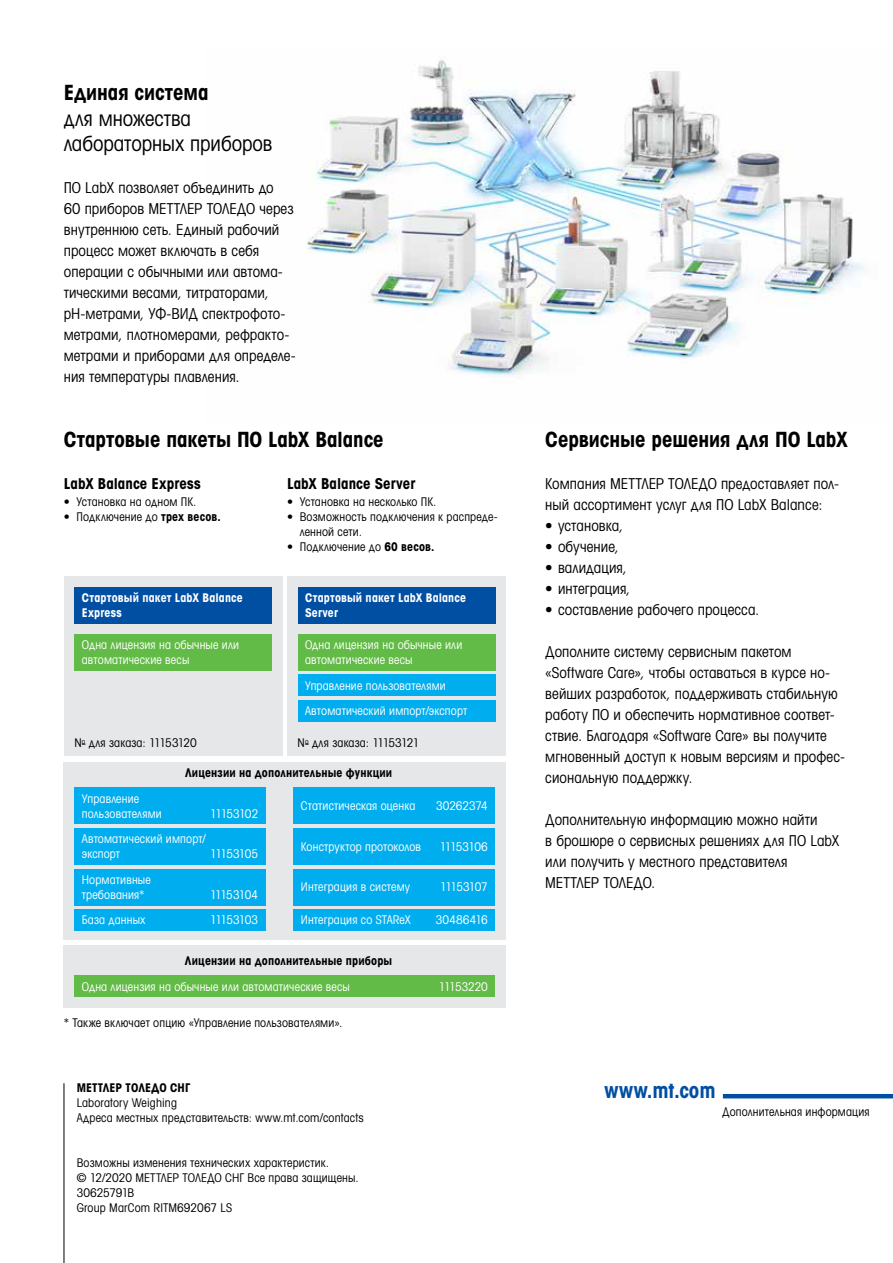
<style>
.page{position:relative;width:893px;height:1263px;background:#fff}
.page>*{position:absolute;margin:0;border:0;box-sizing:border-box;transform-origin:0 0}
.t1{font:21px "Avant Gardefor MT Bd";letter-spacing:-.005em;color:#000}
.t2{font:21px/25.5px "Avant Gardefor MT Bk";letter-spacing:-.005em;color:#000}
.t3{font:21px "Avant Gardefor MT Bd";letter-spacing:.01em;color:#004fa3}
.t4{font:15px/21px "Avant Gardefor MT Bk";letter-spacing:.005em;color:#000}
.t5{font:15px "Avant Gardefor MT Bd";letter-spacing:.005em;color:#000}
.t6{font:12px/15px "Avant Gardefor MT Bk";letter-spacing:.01em;color:#000}
.t7{font:12px/15px "Avant Gardefor MT Bk";letter-spacing:.01em;color:#fff}
.t8{font:12px "Avant Gardefor MT Bd";letter-spacing:.015em;color:#000}
.t9{font:12px/15px "Avant Gardefor MT Bd";letter-spacing:.015em;color:#fff}
.t10{font:12px "Avant Gardefor MT Bk";letter-spacing:-.07em;color:#fff}
.t11{font:12px "Avant Gardefor MT Bk";letter-spacing:-.01em;color:#fff}
.t12{font:12px "Avant Gardefor MT Bk";letter-spacing:-.015em;color:#fff}
.s1{font-family:"Avant Gardefor MT Bd"}
</style>
<div class="page">
<div style="left:64px;top:576px;width:219px;height:180px;background:#e6e7e8"></div>
<div style="left:64px;top:762px;width:442px;height:178px;background:#e6e7e8"></div>
<div style="left:287px;top:576px;width:219px;height:180px;background:#e6e7e8"></div>
<img style="left:307px;top:59px;width:556px;height:317px">
<div style="left:74px;top:587px;width:198px;height:37px;background:#004fa3"></div>
<div style="left:74px;top:634px;width:198px;height:36px;background:#62bb46"></div>
<div style="left:298px;top:634px;width:197px;height:36px;background:#62bb46"></div>
<div style="left:298px;top:675px;width:197px;height:21px;background:#00aeef"></div>
<div style="left:74px;top:788px;width:192px;height:36px;background:#00aeef"></div>
<div style="left:293px;top:788px;width:202px;height:36px;background:#00aeef"></div>
<div style="left:74px;top:828px;width:192px;height:36px;background:#00aeef"></div>
<div style="left:293px;top:828px;width:202px;height:36px;background:#00aeef"></div>
<div style="left:74px;top:869px;width:192px;height:36px;background:#00aeef"></div>
<div style="left:293px;top:869px;width:202px;height:36px;background:#00aeef"></div>
<div style="left:74px;top:909px;width:192px;height:22px;background:#00aeef"></div>
<div style="left:293px;top:909px;width:202px;height:22px;background:#00aeef"></div>
<div style="left:298px;top:700px;width:197px;height:22px;background:#00aeef"></div>
<div style="left:298px;top:587px;width:197px;height:37px;background:#004fa3"></div>
<div style="left:64px;top:946px;width:442px;height:62px;background:#e6e7e8"></div>
<div style="left:74px;top:976px;width:421px;height:21px;background:#62bb46"></div>
<hr style="left:64px;top:1083px;width:1px;height:180px;background:#000">
<hr style="left:723px;top:1094px;width:170px;height:4px;background:#004fa3">
<h1 class="t1" style="left:64px;top:79px;width:146px">Единая система</h1>
<h1 class="t2" style="left:64px;top:105px;width:210px">для множества лабораторных приборов</h1>
<p class="t4" style="left:64px;top:177px;width:234px">ПО LabX позволяет объединить до<br>60 приборов МЕТТЛЕР ТОЛЕДО через внутреннюю сеть. Единый рабочий процесс может включать в себя операции с обычными или автома&shy;тическими весами, титраторами, pH-метрами, УФ-ВИД спектрофото&shy;метрами, плотномерами, рефракто&shy;метрами и приборами для определе&shy;ния температуры плавления.</p>
<h1 class="t1" style="left:64px;top:426px;width:321px">Стартовые пакеты ПО LabX Balance</h1>
<h1 class="t1" style="left:545px;top:426px;width:304px">Сервисные решения для ПО LabX</h1>
<p class="t4" style="left:545px;top:473px;width:295px">Компания МЕТТЛЕР ТОЛЕДО предоставляет пол&shy;ный ассортимент услуг для ПО LabX Balance:</p>
<p class="t4" style="left:545px;top:515px;width:80px">• установка,</p>
<p class="t4" style="left:545px;top:536px;width:75px">• обучение,</p>
<p class="t4" style="left:545px;top:557px;width:83px">• валидация,</p>
<p class="t4" style="left:545px;top:578px;width:87px">• интеграция,</p>
<p class="t4" style="left:545px;top:599px;width:216px">• составление рабочего процесса.</p>
<p class="t4" style="left:545px;top:641px;width:301px">Дополните систему сервисным пакетом «Software Care», чтобы оставаться в курсе но&shy;вейших разработок, поддерживать стабильную работу ПО и обеспечить нормативное соответ&shy;ствие. Благодаря «Software Care» вы получите мгновенный доступ к новым версиям и профес&shy;сиональную поддержку.</p>
<p class="t4" style="left:545px;top:809px;width:296px">Дополнительную информацию можно найти<br>в брошюре о сервисных решениях для ПО LabX или получить у местного представителя МЕТТЛЕР ТОЛЕДО.</p>
<p class="t5" style="left:287px;top:474px;width:130px">LabX Balance Server</p>
<p class="t6" style="left:287px;top:494px;width:151px">• Установка на несколько ПК.</p>
<p class="t6" style="left:300px;top:509px;width:200px;text-indent:-13px">• Возможность подключения к распреде&shy;ленной сети.</p>
<p class="t6" style="left:287px;top:539px;width:149px">• Подключение до <span class="s1">60 весов.</span></p>
<p class="t5" style="left:64px;top:474px;width:139px">LabX Balance Express</p>
<p class="t6" style="left:64px;top:494px;width:134px">• Установка на одном ПК.</p>
<p class="t6" style="left:64px;top:509px;width:159px">• Подключение до <span class="s1">трех весов.</span></p>
<p class="t9" style="left:82px;top:590px;width:162px">Стартовый пакет LabX Balance<br>Express</p>
<p class="t9" style="left:305px;top:590px;width:162px">Стартовый пакет LabX Balance<br>Server</p>
<p class="t7" style="left:82px;top:637px;width:159px">Одна лицензия на обычные или автоматические весы</p>
<p class="t7" style="left:305px;top:637px;width:159px">Одна лицензия на обычные или автоматические весы</p>
<p class="t7" style="left:305px;top:678px;width:142px">Управление пользователями</p>
<p class="t7" style="left:305px;top:703px;width:164px">Автоматический импорт/экспорт</p>
<p class="t6" style="left:298px;top:735px;width:123px">N<sup>o</sup> для заказа: 11153121</p>
<p class="t6" style="left:74px;top:735px;width:124px">N<sup>o</sup> для заказа: 11153120</p>
<p class="t8" style="left:185px;top:765px;width:209px">Лицензии на дополнительные функции</p>
<p class="t7" style="left:82px;top:791px;width:82px">Управление пользователями</p>
<p class="t7" style="left:301px;top:798px;width:116px">Статистическая оценка</p>
<p class="t11" style="left:436px;top:798px;width:53px">30262374</p>
<p class="t10" style="left:210px;top:806px;width:50px">11153102</p>
<p class="t7" style="left:82px;top:831px;width:125px">Автоматический импорт/ экспорт</p>
<p class="t7" style="left:301px;top:838px;width:122px">Конструктор протоколов</p>
<p class="t10" style="left:440px;top:839px;width:50px">11153106</p>
<p class="t10" style="left:210px;top:846px;width:50px">11153105</p>
<p class="t7" style="left:82px;top:872px;width:70px">Нормативные требования*</p>
<p class="t7" style="left:301px;top:879px;width:111px">Интеграция в систему</p>
<p class="t10" style="left:440px;top:880px;width:49px">11153107</p>
<p class="t10" style="left:210px;top:887px;width:50px">11153104</p>
<p class="t7" style="left:82px;top:912px;width:65px">База данных</p>
<p class="t10" style="left:210px;top:913px;width:50px">11153103</p>
<p class="t7" style="left:301px;top:912px;width:112px">Интеграция со STAReX</p>
<p class="t7" style="left:436px;top:912px;width:53px">30486416</p>
<p class="t8" style="left:185px;top:953px;width:209px">Лицензии на дополнительные приборы</p>
<p class="t7" style="left:82px;top:979px;width:270px">Одна лицензия на обычные или автоматические весы</p>
<p class="t12" style="left:439px;top:979px;width:51px">11153220</p>
<p class="t6" style="left:64px;top:1015px;width:280px">* Также включает опцию «Управление пользователями».</p>
<p class="t8" style="left:77px;top:1080px;width:115px">МЕТТЛЕР ТОЛЕДО СНГ</p>
<p class="t6" style="left:77px;top:1095px;width:289px">Laboratory Weighing<br>Адреса местных представительств: www.mt.com/contacts</p>
<p class="t6" style="left:77px;top:1155px;width:283px">Возможны изменения технических характеристик.<br>© 12/2020 МЕТТЛЕР ТОЛЕДО СНГ Все права защищены.<br>30625791B<br>Group MarCom RITM692067 LS</p>
<h1 class="t3" style="left:604px;top:1077px;width:113px">www.mt.com</h1>
<p class="t6" style="left:722px;top:1103px;width:149px">Дополнительная информация</p>
</div>
